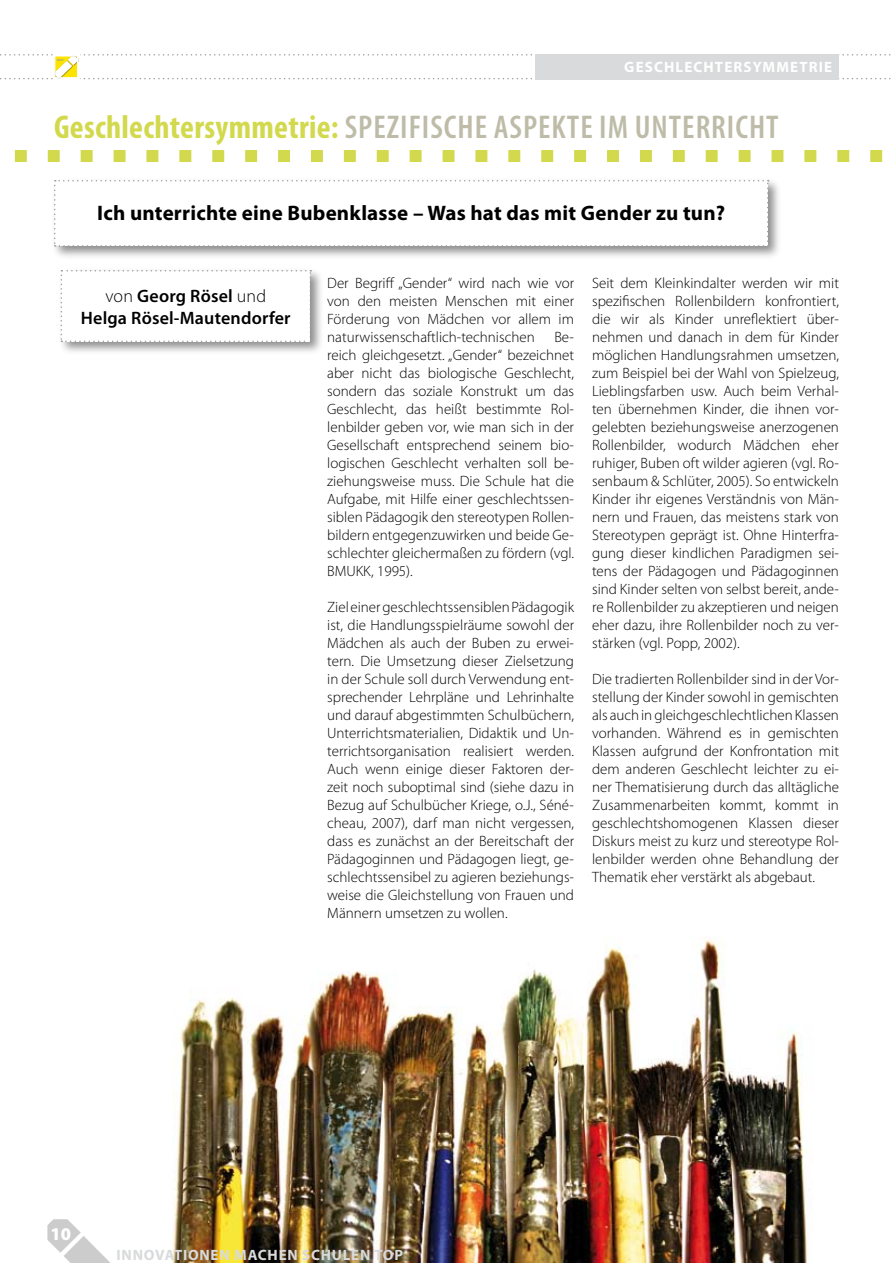
<style>
.page{position:relative;width:893px;height:1263px;background:#fff}
.page>*{position:absolute;margin:0;border:0;box-sizing:border-box;transform-origin:0 0}
.t1{font:700 condensed 33px "Myriad Pro";letter-spacing:.01em;color:#d2d94d}
.t2{font:600 condensed 33px "Myriad Pro";letter-spacing:.03em;color:#bebca8}
.t3{font:700 21px "Myriad Pro";letter-spacing:.01em;color:#000}
.t4{font:600 18px/21.6px "Myriad Pro";letter-spacing:.01em;color:#000;text-align:center}
.t5{font:900 18px "Myriad Pro";color:#fff}
.t6{font:300 15px/18px "Myriad Pro";color:#000;text-align:justify}
.t7{font:700 15px "Myriad Pro";letter-spacing:.05em;color:#d9dadb}
.t8{font:700 15px "Myriad Pro";letter-spacing:.075em;color:#fff}
.s1{font-weight:600;color:#bebca8}
.s2{font-weight:300}
</style>
<div class="page">
<div style="left:535px;top:54px;width:304px;height:26px;background:#d9dadb"></div>
<img style="left:172px;top:939px;width:636px;height:324px">
<div style="left:50px;top:176px;width:733px;height:85px;background:#000;opacity:.45"></div>
<svg style="left:54px;top:180px;width:715px;height:67px"></svg>
<div style="left:57px;top:266px;width:269px;height:91px;background:#000;opacity:.45"></div>
<svg style="left:61px;top:270px;width:250px;height:72px"></svg>
<svg style="left:15px;top:150px;width:868px;height:12px"></svg>
<svg style="left:48px;top:1219px;width:63px;height:44px"></svg>
<svg style="left:0;top:54px;width:891px;height:25px"></svg>
<p class="t8" style="left:624px;top:57px;width:209px">GESCHLECHTERSYMMETRIE</p>
<h1 class="t1" style="left:54px;top:107px;width:392px">Geschlechtersymmetrie: <span class="s1">SPEZIFISCHE</span></h1>
<h1 class="t2" style="left:494px;top:107px;width:286px">ASPEKTE IM UNTERRICHT</h1>
<h2 class="t3" style="left:97px;top:200px;width:629px">Ich unterrichte eine Bubenklasse – Was hat das mit Gender zu tun?</h2>
<p class="t4" style="left:81px;top:285px;width:211px"><span class="s2">von</span> Georg Rösel <span class="s2">und<br></span>Helga Rösel-Mautendorfer</p>
<p class="t6" style="left:327px;top:274px;width:248px">Der Begriff „Gender“ wird nach wie vor von den meisten Menschen mit einer Förderung von Mädchen vor allem im naturwissenschaftlich-technischen</p>
<p class="t6" style="left:327px;top:328px;width:248px;text-indent:227px">Be&shy;reich gleichgesetzt. „Gender“ bezeichnet aber nicht das biologische Geschlecht, sondern das soziale Konstrukt um das Geschlecht, das heißt bestimmte Rol&shy;lenbilder geben vor, wie man sich in der Gesellschaft entsprechend seinem bio&shy;logischen Geschlecht verhalten soll be&shy;ziehungsweise muss. Die Schule hat die Aufgabe, mit Hilfe einer geschlechtssen&shy;siblen Pädagogik den stereotypen Rollen&shy;bildern entgegenzuwirken und beide Ge&shy;schlechter gleichermaßen zu fördern (vgl.<br>BMUKK, 1995).</p>
<p class="t6" style="left:327px;top:598px;width:248px">Ziel einer geschlechtssensiblen Pädagogik ist, die Handlungsspielräume sowohl der Mädchen als auch der Buben zu erwei&shy;tern. Die Umsetzung dieser Zielsetzung in der Schule soll durch Verwendung ent&shy;sprechender Lehrpläne und Lehrinhalte und darauf abgestimmten Schulbüchern, Unterrichtsmaterialien, Didaktik und Un&shy;terrichtsorganisation realisiert werden.<br>Auch wenn einige dieser Faktoren der&shy;zeit noch suboptimal sind (siehe dazu in Bezug auf Schulbücher Kriege, o.J., Séné&shy;cheau, 2007), darf man nicht vergessen, dass es zunächst an der Bereitschaft der Pädagoginnen und Pädagogen liegt, ge&shy;schlechtssensibel zu agieren beziehungs&shy;weise die Gleichstellung von Frauen und Männern umsetzen zu wollen.</p>
<p class="t6" style="left:592px;top:274px;width:248px">Seit dem Kleinkindalter werden wir mit spezifischen Rollenbildern konfrontiert, die wir als Kinder unreflektiert über&shy;nehmen und danach in dem für Kinder möglichen Handlungsrahmen umsetzen, zum Beispiel bei der Wahl von Spielzeug, Lieblingsfarben usw. Auch beim Verhal&shy;ten übernehmen Kinder, die ihnen vor&shy;gelebten beziehungsweise anerzogenen Rollenbilder, wodurch Mädchen eher ruhiger, Buben oft wilder agieren (vgl. Ro&shy;senbaum &amp; Schlüter, 2005). So entwickeln Kinder ihr eigenes Verständnis von Män&shy;nern und Frauen, das meistens stark von Stereotypen geprägt ist. Ohne Hinterfra&shy;gung dieser kindlichen Paradigmen sei&shy;tens der Pädagogen und Pädagoginnen sind Kinder selten von selbst bereit, ande&shy;re Rollenbilder zu akzeptieren und neigen eher dazu, ihre Rollenbilder noch zu ver&shy;stärken (vgl. Popp, 2002).</p>
<p class="t6" style="left:592px;top:670px;width:248px">Die tradierten Rollenbilder sind in der Vor&shy;stellung der Kinder sowohl in gemischten als auch in gleichgeschlechtlichen Klassen vorhanden. Während es in gemischten Klassen aufgrund der Konfrontation mit dem anderen Geschlecht leichter zu ei&shy;ner Thematisierung durch das alltägliche Zusammenarbeiten kommt, kommt in geschlechtshomogenen Klassen dieser Diskurs meist zu kurz und stereotype Rol&shy;lenbilder werden ohne Behandlung der Thematik eher verstärkt als abgebaut.</p>
<p class="t5" style="left:51px;top:1221px;width:22px">10</p>
<p class="t7" style="left:117px;top:1245px;width:288px">INNOVATIONEN MACHEN SCHULEN TOP</p>
</div>
